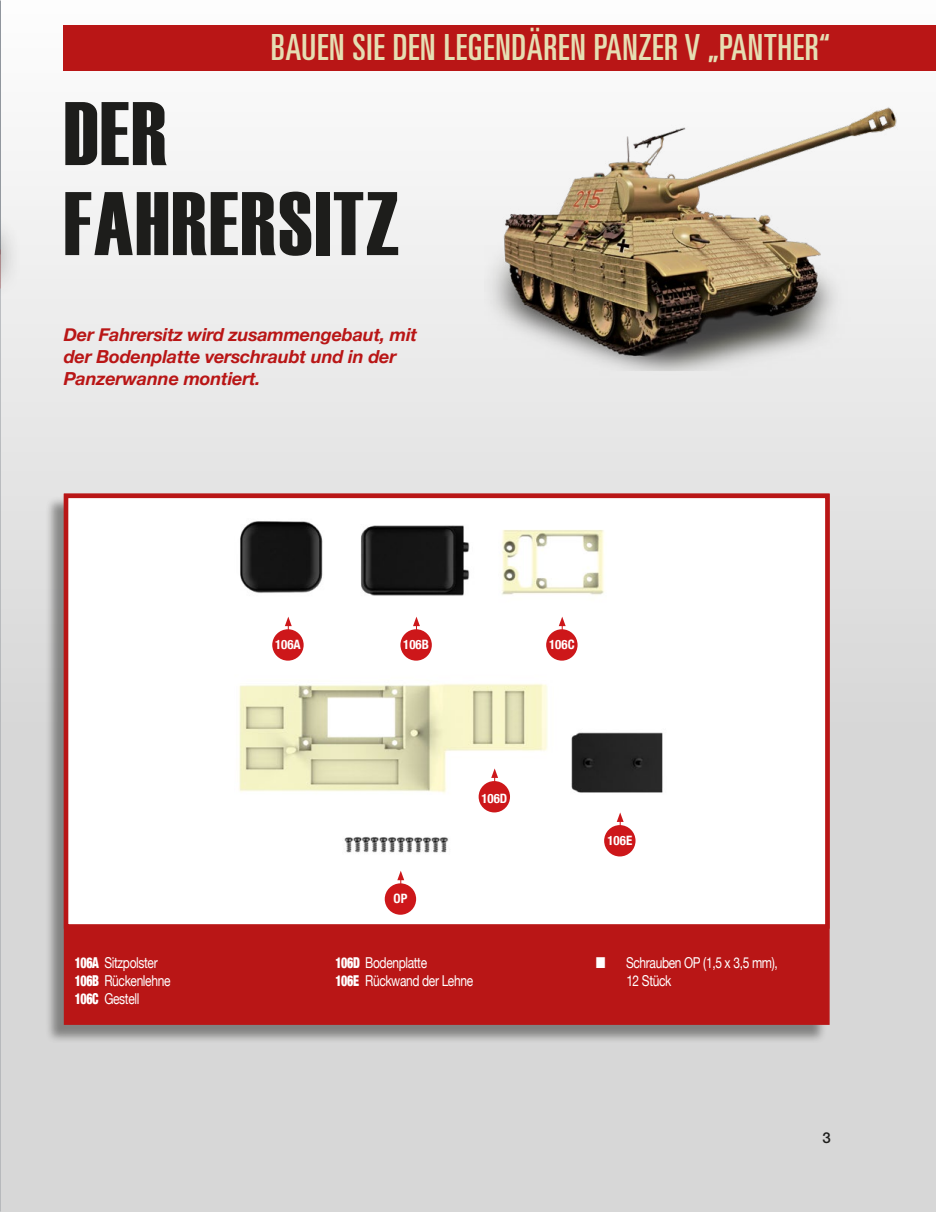
<style>
.page{position:relative;width:936px;height:1212px;background:#fff}
.page>*{position:absolute;margin:0;border:0;box-sizing:border-box;transform-origin:0 0}
.t1{font:90px/90px "Haettenschweiler";letter-spacing:.02em;color:#1d1d1b}
.t2{font:ultra-condensed 36px "Univers";letter-spacing:.02em;color:#e5deb3}
.t3{font:italic 700 18px/21.8px "Helvetica Neue";letter-spacing:-.01em;color:#b91616}
.t4{font:15px/18px "Helvetica Neue";letter-spacing:-.03em;color:#fff;scale:.8 1}
.t5{font:500 15px "Helvetica Neue LT Std";color:#1d1d1b}
.t6{font:15px "Monotype Sorts";color:#fff;scale:.8 1}
.t7{font:700 condensed 12.9px "Helvetica Neue";color:#fff}
.s1{font-weight:900;font-stretch:condensed}
</style>
<div class="page">
<div style="left:0;top:0;width:935px;height:1212px;background:linear-gradient(to bottom,#f7f7f7,#cecece)"></div>
<div style="left:64px;top:26px;width:871px;height:45px;background:#b91616"></div>
<img style="left:484px;top:0;width:413px;height:383px">
<div style="left:45px;top:495px;width:782px;height:549px;background:#1d1d1b;opacity:.46"></div>
<div style="left:64px;top:494px;width:765px;height:531px;background:#b91616"></div>
<img style="left:69px;top:506px;width:755px;height:418px">
<div style="left:64px;top:494px;width:765px;height:435px;border:4px solid #b91616"></div>
<svg style="left:285px;top:617px;width:7px;height:13px"></svg>
<div style="left:272px;top:629px;width:31px;height:32px;background:#cd171a;border-radius:50%"></div>
<svg style="left:413px;top:617px;width:7px;height:12px"></svg>
<div style="left:400px;top:629px;width:32px;height:32px;background:#cd171a;border-radius:50%"></div>
<svg style="left:491px;top:768px;width:7px;height:13px"></svg>
<div style="left:478px;top:781px;width:32px;height:31px;background:#cd171a;border-radius:50%"></div>
<svg style="left:616px;top:812px;width:7px;height:13px"></svg>
<div style="left:604px;top:825px;width:31px;height:31px;background:#cd171a;border-radius:50%"></div>
<svg style="left:558px;top:617px;width:7px;height:12px"></svg>
<div style="left:546px;top:629px;width:31px;height:32px;background:#cd171a;border-radius:50%"></div>
<svg style="left:397px;top:871px;width:7px;height:12px"></svg>
<div style="left:385px;top:883px;width:31px;height:32px;background:#cd171a;border-radius:50%"></div>
<h2 class="t2" style="left:271px;top:27px;width:560px">BAUEN SIE DEN LEGENDÄREN PANZER V „PANTHER“</h2>
<h1 class="t1" style="left:64px;top:84px;width:337px">DER<br>FAHRERSITZ</h1>
<p class="t3" style="left:64px;top:324px;width:355px">Der Fahrersitz wird zusammengebaut, mit der Bodenplatte verschraubt und in der<br>Panzerwanne montiert.</p>
<p class="t7" style="left:275px;top:634px;width:27px">106A</p>
<p class="t7" style="left:403px;top:634px;width:27px">106B</p>
<p class="t7" style="left:549px;top:634px;width:27px">106C</p>
<p class="t7" style="left:393px;top:888px;width:15px">OP</p>
<p class="t7" style="left:481px;top:788px;width:27px">106D</p>
<p class="t7" style="left:607px;top:829px;width:26px">106E</p>
<p class="t4" style="left:75px;top:955px;width:121px"><span class="s1">106A</span> Sitzpolster<br><span class="s1">106B</span> Rückenlehne<br><span class="s1">106C</span> Gestell</p>
<p class="t4" style="left:335px;top:955px;width:174px"><span class="s1">106D</span> Bodenplatte<br><span class="s1">106E</span> Rückwand der Lehne</p>
<p class="t6" style="left:596px;top:956px;width:13px">n</p>
<p class="t4" style="left:626px;top:955px;width:191px">Schrauben OP (1,5 x 3,5 mm),<br>12 Stück</p>
<p class="t5" style="left:822px;top:1129px;width:10px">3</p>
</div>
